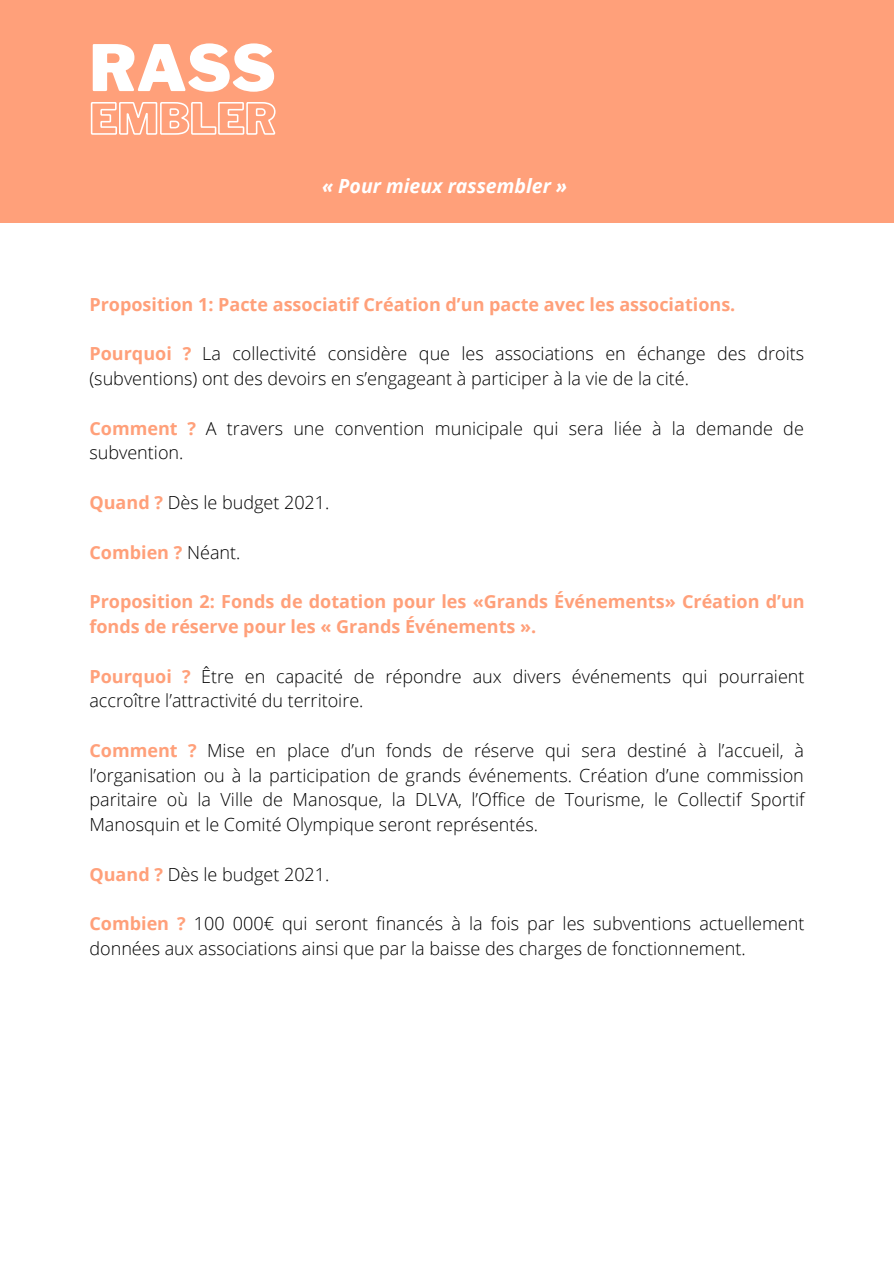
<style>
.page{position:relative;width:894px;height:1264px;background:#fff}
.page>*{position:absolute;margin:0;border:0;box-sizing:border-box;transform-origin:0 0}
.t1{font:900 63.3px "Libre Franklin";color:#fff}
.t2{font:italic 700 19.5px "Open Sans";color:#fff}
.t3{font:300 18px/24.8px "Open Sans";color:#000}
.t4{font:700 18px/24.8px "Open Sans";color:#ffa07a}
.s1{font-weight:700;color:#ffa07a}
.s2{font-weight:300;color:#000}
</style>
<div class="page">
<div style="left:0;top:0;width:893px;height:222px;background:#ffa07a"></div>
<svg style="left:90px;top:102px;width:186px;height:33px"></svg>
<p class="t1" style="left:89px;top:30px;width:188px">RASS</p>
<p class="t2" style="left:322px;top:172px;width:246px">« Pour mieux rassembler »</p>
<p class="t4" style="left:89px;top:291px;width:647px">Proposition 1: Pacte associatif Création d’un pacte avec les associations.</p>
<p class="t3" style="left:89px;top:341px;width:716px"><span class="s1">Pourquoi ?</span> La collectivité considère que les associations en échange des droits (subventions) ont des devoirs en s’engageant à participer à la vie de la cité.</p>
<p class="t3" style="left:89px;top:415px;width:715px"><span class="s1">Comment ?</span> A travers une convention municipale qui sera liée à la demande de subvention.</p>
<p class="t3" style="left:89px;top:489px;width:241px"><span class="s1">Quand ?</span> Dès le budget 2021.</p>
<p class="t4" style="left:89px;top:539px;width:152px">Combien ? <span class="s2">Néant.</span></p>
<p class="t4" style="left:89px;top:588px;width:716px">Proposition 2: Fonds de dotation pour les «Grands Événements» Création d’un fonds de réserve pour les « Grands Événements ».</p>
<p class="t3" style="left:89px;top:663px;width:716px"><span class="s1">Pourquoi ?</span> Être en capacité de répondre aux divers événements qui pourraient accroître l’attractivité du territoire.</p>
<p class="t3" style="left:89px;top:737px;width:716px;text-align:justify"><span class="s1">Comment ?</span> Mise en place d’un fonds de réserve qui sera destiné à l’accueil, à l’organisation ou à la participation de grands événements. Création d’une commission paritaire où la Ville de Manosque, la DLVA, l’Office de Tourisme, le Collectif Sportif Manosquin et le Comité Olympique seront représentés.</p>
<p class="t3" style="left:89px;top:861px;width:241px"><span class="s1">Quand ?</span> Dès le budget 2021.</p>
<p class="t3" style="left:89px;top:911px;width:716px"><span class="s1">Combien ?</span> 100 000€ qui seront financés à la fois par les subventions actuellement données aux associations ainsi que par la baisse des charges de fonctionnement.</p>
</div>
